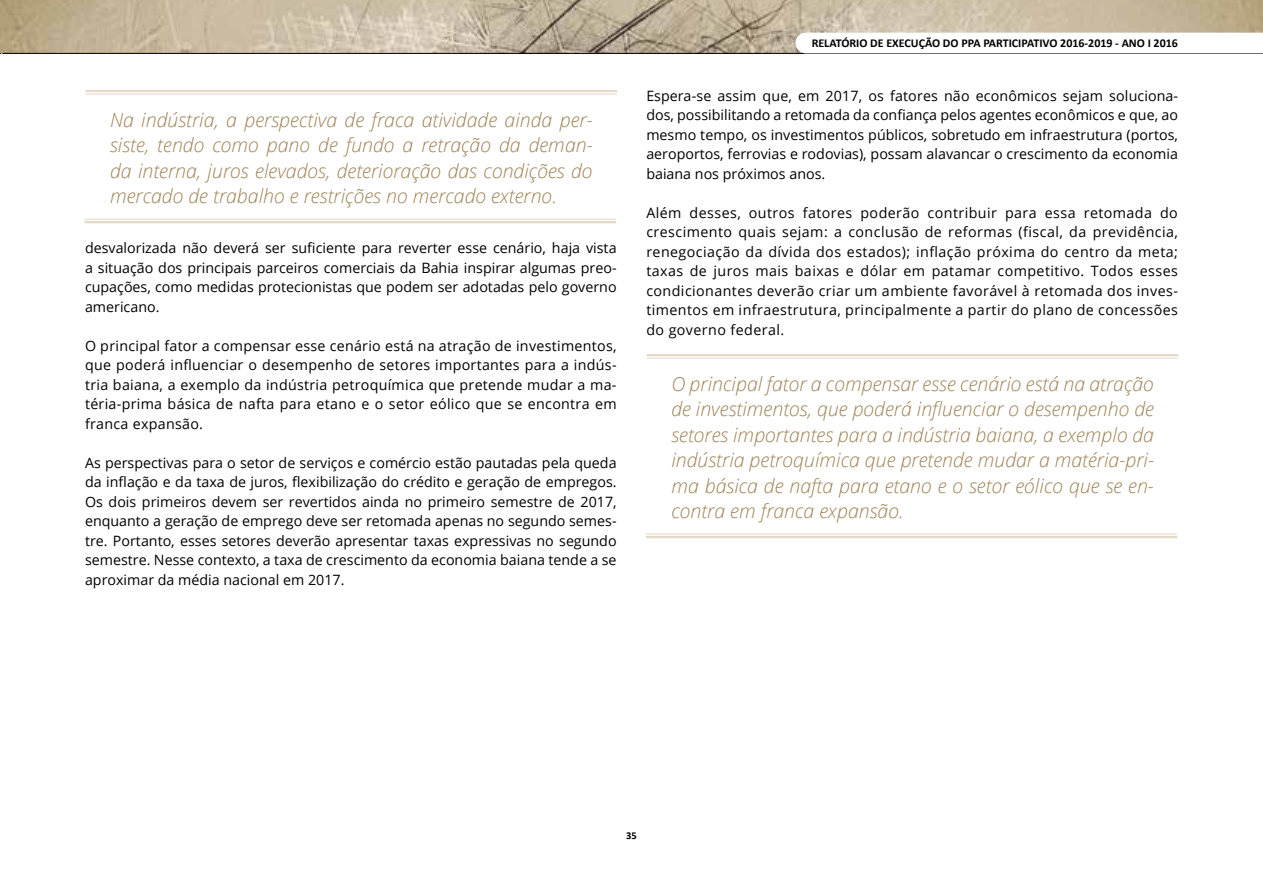
<style>
.page{position:relative;width:1263px;height:893px;background:#fff}
.page>*{position:absolute;margin:0;border:0;box-sizing:border-box;transform-origin:0 0}
.t1{font:italic 300 19.5px/25.5px "Open Sans";color:#9f8356;text-align:justify}
.t2{font:14.25px/19.5px "Open Sans";color:#000;text-align:justify}
.t3{font:700 12px "Calibri";color:#000}
.t4{font:700 10.5px "Calibri";color:#000}
</style>
<div class="page">
<img style="left:0;top:0;width:1263px;height:54px">
<hr style="left:2px;top:53px;width:1261px;height:1px;background:#000">
<svg style="left:795px;top:33px;width:468px;height:20px"></svg>
<hr style="left:86px;top:90px;width:531px;height:2px;background:#e6d8c6">
<hr style="left:86px;top:94px;width:531px;height:1px;background:#e6d8c6">
<hr style="left:85px;top:221px;width:531px;height:2px;background:#e6d8c6">
<hr style="left:85px;top:219px;width:531px;height:1px;background:#e6d8c6">
<hr style="left:647px;top:354px;width:531px;height:2px;background:#e6d8c6">
<hr style="left:647px;top:358px;width:531px;height:1px;background:#e6d8c6">
<hr style="left:646px;top:536px;width:531px;height:2px;background:#e6d8c6">
<hr style="left:646px;top:534px;width:531px;height:1px;background:#e6d8c6">
<h1 class="t1" style="left:110px;top:106px;width:484px">Na indústria, a perspectiva de fraca atividade ainda per&shy;siste, tendo como pano de fundo a retração da deman&shy;da interna, juros elevados, deterioração das condições do mercado de trabalho e restrições no mercado externo.</h1>
<p class="t2" style="left:85px;top:238px;width:533px">desvalorizada não deverá ser suficiente para reverter esse cenário, haja vista a situação dos principais parceiros comerciais da Bahia inspirar algumas preo&shy;cupações, como medidas protecionistas que podem ser adotadas pelo governo americano.</p>
<p class="t2" style="left:85px;top:335px;width:533px">O principal fator a compensar esse cenário está na atração de investimentos, que poderá influenciar o desempenho de setores importantes para a indús&shy;tria baiana, a exemplo da indústria petroquímica que pretende mudar a ma&shy;téria-prima básica de nafta para etano e o setor eólico que se encontra em franca expansão.</p>
<p class="t2" style="left:85px;top:452px;width:533px">As perspectivas para o setor de serviços e comércio estão pautadas pela queda da inflação e da taxa de juros, flexibilização do crédito e geração de empregos.<br>Os dois primeiros devem ser revertidos ainda no primeiro semestre de 2017, enquanto a geração de emprego deve ser retomada apenas no segundo semes&shy;tre. Portanto, esses setores deverão apresentar taxas expressivas no segundo semestre. Nesse contexto, a taxa de crescimento da economia baiana tende a se aproximar da média nacional em 2017.</p>
<p class="t3" style="left:812px;top:36px;width:368px">RELATÓRIO DE EXECUÇÃO DO PPA PARTICIPATIVO 2016-2019 - ANO I 2016</p>
<p class="t2" style="left:646px;top:85px;width:533px">Espera-se assim que, em 2017, os fatores não econômicos sejam soluciona&shy;dos, possibilitando a retomada da confiança pelos agentes econômicos e que, ao mesmo tempo, os investimentos públicos, sobretudo em infraestrutura (portos, aeroportos, ferrovias e rodovias), possam alavancar o crescimento da economia baiana nos próximos anos.</p>
<p class="t2" style="left:646px;top:202px;width:533px">Além desses, outros fatores poderão contribuir para essa retomada do crescimento quais sejam: a conclusão de reformas (fiscal, da previdência, renegociação da dívida dos estados); inflação próxima do centro da meta; taxas de juros mais baixas e dólar em patamar competitivo. Todos esses condicionantes deverão criar um ambiente favorável à retomada dos inves&shy;timentos em infraestrutura, principalmente a partir do plano de concessões do governo federal.</p>
<p class="t1" style="left:671px;top:370px;width:484px">O principal fator a compensar esse cenário está na atração de investimentos, que poderá influenciar o desempenho de setores importantes para a indústria baiana, a exemplo da indústria petroquímica que pretende mudar a matéria-pri&shy;ma básica de nafta para etano e o setor eólico que se en&shy;contra em franca expansão.</p>
<p class="t4" style="left:626px;top:828px;width:12px">35</p>
</div>
